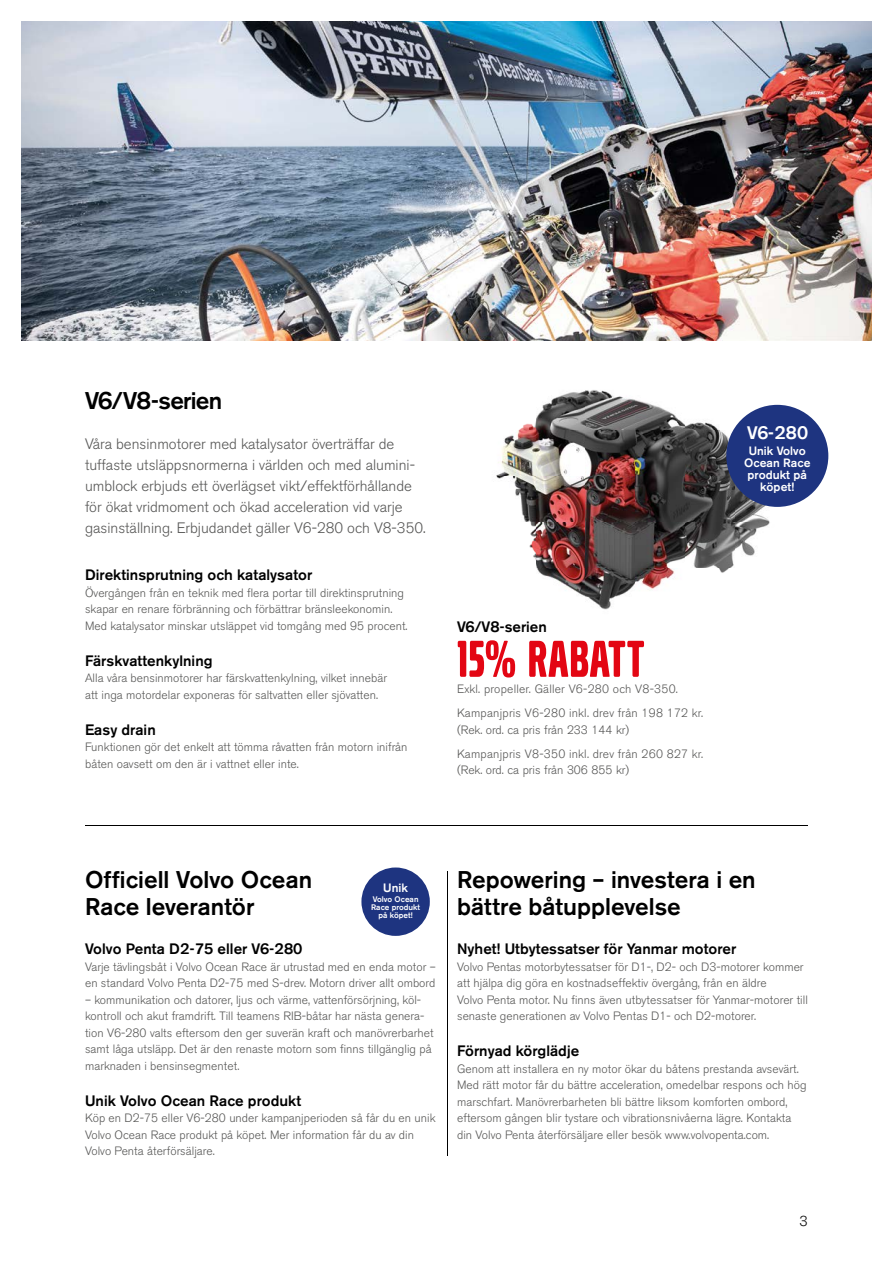
<style>
.page{position:relative;width:893px;height:1263px;background:#fff}
.page>*{position:absolute;margin:0;border:0;box-sizing:border-box;transform-origin:0 0}
.t1{font:54px "Volvo Broad Pro";letter-spacing:.02em;color:#e30613}
.t2{font:500 24px/27px "Volvo Sans Pro";color:#000}
.t3{font:500 24px "Volvo Sans Pro";letter-spacing:-.03em;color:#000}
.t4{font:500 18px "Volvo Sans Pro";color:#fff}
.t5{font:300 15px/21px "Volvo Sans Pro";color:#575756}
.t6{font:500 15px "Volvo Sans Pro";letter-spacing:.005em;color:#000}
.t7{font:300 14.25px "Volvo Sans Pro";color:#000}
.t8{font:300 12px/16.5px "Volvo Sans Pro";letter-spacing:.005em;color:#575756}
.t9{font:500 12px/12px "Volvo Sans Pro";letter-spacing:.005em;color:#fff;text-align:center}
.t10{font:500 8.1px/8.1px "Volvo Sans Pro";letter-spacing:.005em;color:#fff;text-align:center}
</style>
<div class="page">
<img style="left:21px;top:21px;width:851px;height:319px">
<img style="left:496px;top:390px;width:289px;height:220px">
<hr style="left:447px;top:871px;width:1px;height:285px;background:#000">
<div style="left:726px;top:405px;width:102px;height:102px;background:#1e3480;border-radius:50%"></div>
<div style="left:361px;top:867px;width:69px;height:69px;background:#1e3480;border-radius:50%"></div>
<hr style="left:85px;top:825px;width:723px;height:1px;background:#000">
<h2 class="t3" style="left:85px;top:386px;width:139px">V6/V8-serien</h2>
<p class="t5" style="left:85px;top:433px;width:342px">Våra bensinmotorer med kata lysator över träffar de tuffaste utsläpps normerna i världen och med alumini&shy;umblock erbjuds ett överlägset vikt/effektför hållande för ökat vridmoment och ökad acceleration vid varje gasinställning. Erbjudandet gäller V6-280 och V8-350.</p>
<p class="t6" style="left:85px;top:566px;width:229px">Direktinsprutning och katalysator</p>
<p class="t8" style="left:85px;top:585px;width:324px">Övergången från en teknik med flera portar till direktinsprutning skapar en renare förbränning och förbättrar bränsleekonomin.<br>Med katalysator minskar utsläppet vid tomgång med 95 procent.</p>
<p class="t6" style="left:85px;top:651px;width:129px">Färskvattenkylning</p>
<p class="t8" style="left:85px;top:670px;width:304px">Alla våra bensinmotorer har färskvattenkylning, vilket innebär att inga motordelar exponeras för saltvatten eller sjövatten.</p>
<p class="t6" style="left:85px;top:720px;width:72px">Easy drain</p>
<p class="t8" style="left:85px;top:739px;width:324px">Funktionen gör det enkelt att tömma råvatten från motorn inifrån båten oavsett om den är i vattnet eller inte.</p>
<p class="t6" style="left:457px;top:617px;width:91px">V6/V8-serien</p>
<h1 class="t1" style="left:457px;top:634px;width:189px">15% RABATT</h1>
<p class="t8" style="left:457px;top:677px;width:248px;line-height:24px">Exkl. propeller. Gäller V6-280 och V8-350.<br>Kampanjpris V6-280 inkl. drev från 198 172 kr.</p>
<p class="t8" style="left:457px;top:718px;width:248px;line-height:24px">(Rek. ord. ca pris från 233 144 kr)<br>Kampanjpris V8-350 inkl. drev från 260 827 kr.</p>
<p class="t8" style="left:457px;top:762px;width:174px">(Rek. ord. ca pris från 306 855 kr)</p>
<h3 class="t4" style="left:747px;top:421px;width:62px">V6-280</h3>
<p class="t9" style="left:744px;top:444px;width:68px">Unik Volvo<br>Ocean Race produkt på köpet!</p>
<h2 class="t2" style="left:85px;top:866px;width:229px">Officiell Volvo Ocean<br>Race leverantör</h2>
<h2 class="t2" style="left:457px;top:866px;width:300px">Repowering – investera i en bättre båtupplevelse</h2>
<p class="t9" style="left:383px;top:881px;width:26px">Unik</p>
<p class="t10" style="left:371px;top:895px;width:51px">Volvo Ocean<br>Race produkt på köpet!</p>
<p class="t6" style="left:85px;top:940px;width:219px">Volvo Penta D2-75 eller V6-280</p>
<p class="t8" style="left:85px;top:958px;width:352px">Varje tävlingsbåt i Volvo Ocean Race är utrustad med en enda motor – en standard Volvo Penta D2-75 med S-drev. Motorn driver allt ombord</p>
<p class="t8" style="left:85px;top:991px;width:350px">– kommunikation och datorer, ljus och värme, vattenförsörjning, köl&shy;kontroll och akut framdrift. Till teamens RIB-båtar har nästa genera&shy;tion V6-280 valts eftersom den ger suverän kraft och manövrerbarhet samt låga utsläpp. Det är den renaste motorn som finns tillgänglig på marknaden i bensinsegmentet.</p>
<p class="t6" style="left:85px;top:1091px;width:218px">Unik Volvo Ocean Race produkt</p>
<p class="t8" style="left:85px;top:1110px;width:352px">Köp en D2-75 eller V6-280 under kampanjperioden så får du en unik<br>Volvo Ocean Race produkt på köpet. Mer information får du av din<br>Volvo Penta återförsäljare.</p>
<p class="t6" style="left:457px;top:940px;width:281px">Nyhet! Utbytessatser för Yanmar motorer</p>
<p class="t8" style="left:457px;top:958px;width:352px">Volvo Pentas motorbytessatser för D1-, D2- och D3-motorer kommer att hjälpa dig göra en kostnadseffektiv övergång, från en äldre<br>Volvo Penta motor. Nu finns även utbytessatser för Yanmar-motorer till senaste generationen av Volvo Pentas D1- och D2-motorer.</p>
<p class="t6" style="left:457px;top:1042px;width:124px">Förnyad körglädje</p>
<p class="t8" style="left:457px;top:1060px;width:351px">Genom att installera en ny motor ökar du båtens prestanda avsevärt.<br>Med rätt motor får du bättre acceleration, omedelbar respons och hög marschfart. Manövrerbarheten bli bättre liksom komforten ombord, eftersom gången blir tystare och vibrationsnivåerna lägre. Kontakta din Volvo Penta återförsäljare eller besök www.volvopenta.com.</p>
<p class="t7" style="left:800px;top:1212px;width:10px">3</p>
</div>
